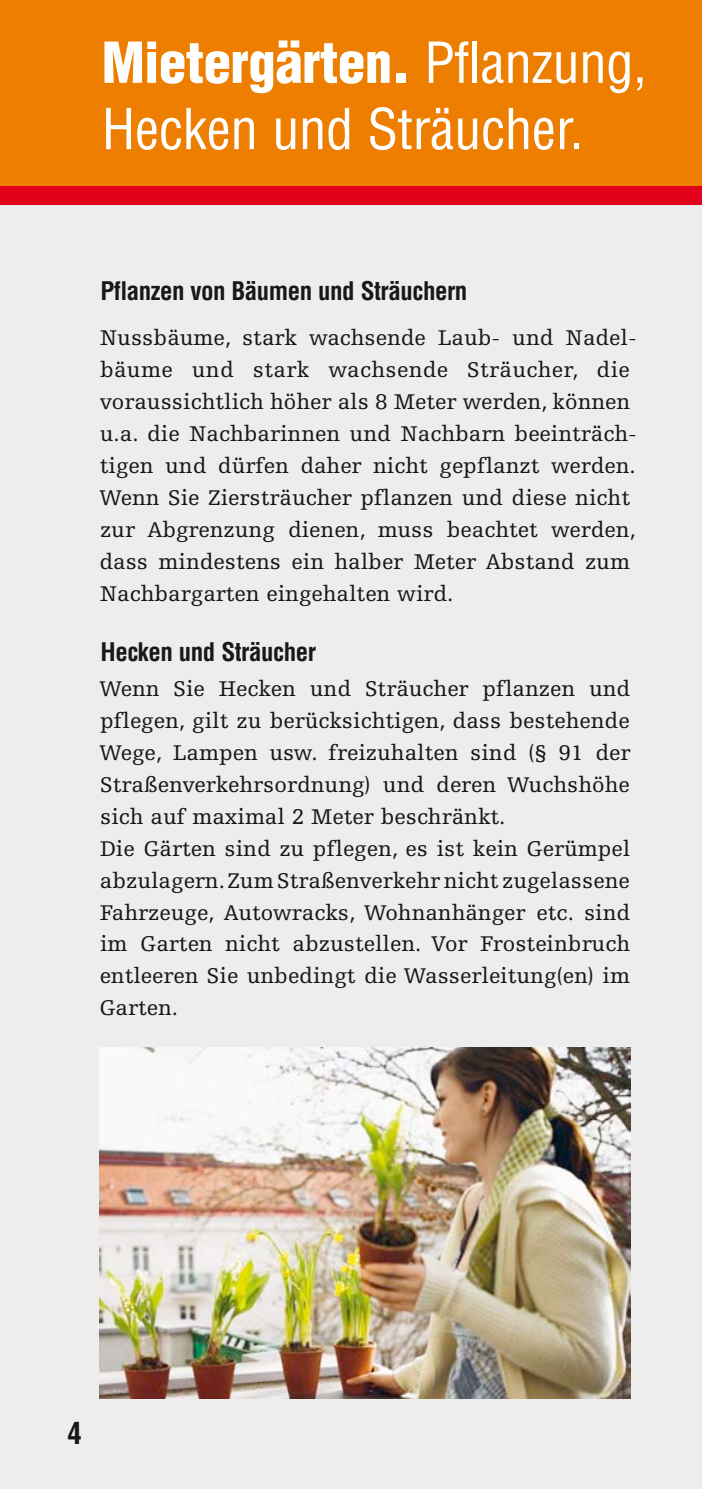
<style>
.page{position:relative;width:702px;height:1489px;background:#fff}
.page>*{position:absolute;margin:0;border:0;box-sizing:border-box;transform-origin:0 0}
.t1{font:condensed 55px/66.2px "Helvetica";letter-spacing:-.01em;color:#fff}
.t2{font:700 condensed 30px "Helvetica";color:#19171a;scale:.95 1}
.t3{font:700 condensed 25px "Helvetica";letter-spacing:-.02em;color:#19171a}
.t4{font:22.5px/32px "Egyptienne F";color:#19171a}
.s1{font-weight:900}
</style>
<div class="page">
<div style="left:0;top:0;width:702px;height:1488px;background:#ededed"></div>
<div style="left:0;top:0;width:702px;height:186px;background:#ee7e00"></div>
<div style="left:0;top:186px;width:702px;height:19px;background:#e2001a"></div>
<img style="left:99px;top:1047px;width:532px;height:350px">
<h1 class="t1" style="left:102px;top:29px;width:546px"><span class="s1">Mietergärten.</span> Pflanzung,<br>Hecken und Sträucher.</h1>
<p class="t3" style="left:101px;top:275px;width:368px">Pflanzen von Bäumen und Sträuchern</p>
<p class="t4" style="left:99px;top:322px;width:539px">Nussbäume, stark wachsende Laub- und Nadel&shy;bäume und stark wachsende Sträucher, die voraussichtlich höher als 8 Meter werden, können u.a. die Nachbarinnen und Nachbarn beeinträch&shy;tigen und dürfen daher nicht gepflanzt werden.<br>Wenn Sie Ziersträucher pflanzen und diese nicht zur Abgrenzung dienen, muss beachtet werden, dass mindestens ein halber Meter Abstand zum Nachbargarten eingehalten wird.</p>
<p class="t3" style="left:101px;top:636px;width:217px">Hecken und Sträucher</p>
<p class="t4" style="left:99px;top:673px;width:532px">Wenn Sie Hecken und Sträucher pflanzen und pflegen, gilt zu berücksichtigen, dass bestehende Wege, Lampen usw. freizuhalten sind (§ 91 der Straßenverkehrsordnung) und deren Wuchshöhe sich auf maximal 2 Meter beschränkt.<br>Die Gärten sind zu pflegen, es ist kein Gerümpel abzulagern. Zum Straßenverkehr nicht zugelassene Fahrzeuge, Autowracks, Wohnanhänger etc. sind im Garten nicht abzustellen. Vor Frosteinbruch entleeren Sie unbedingt die Wasserleitung(en) im Garten.</p>
<h2 class="t2" style="left:67px;top:1414px;width:16px">4</h2>
</div>
